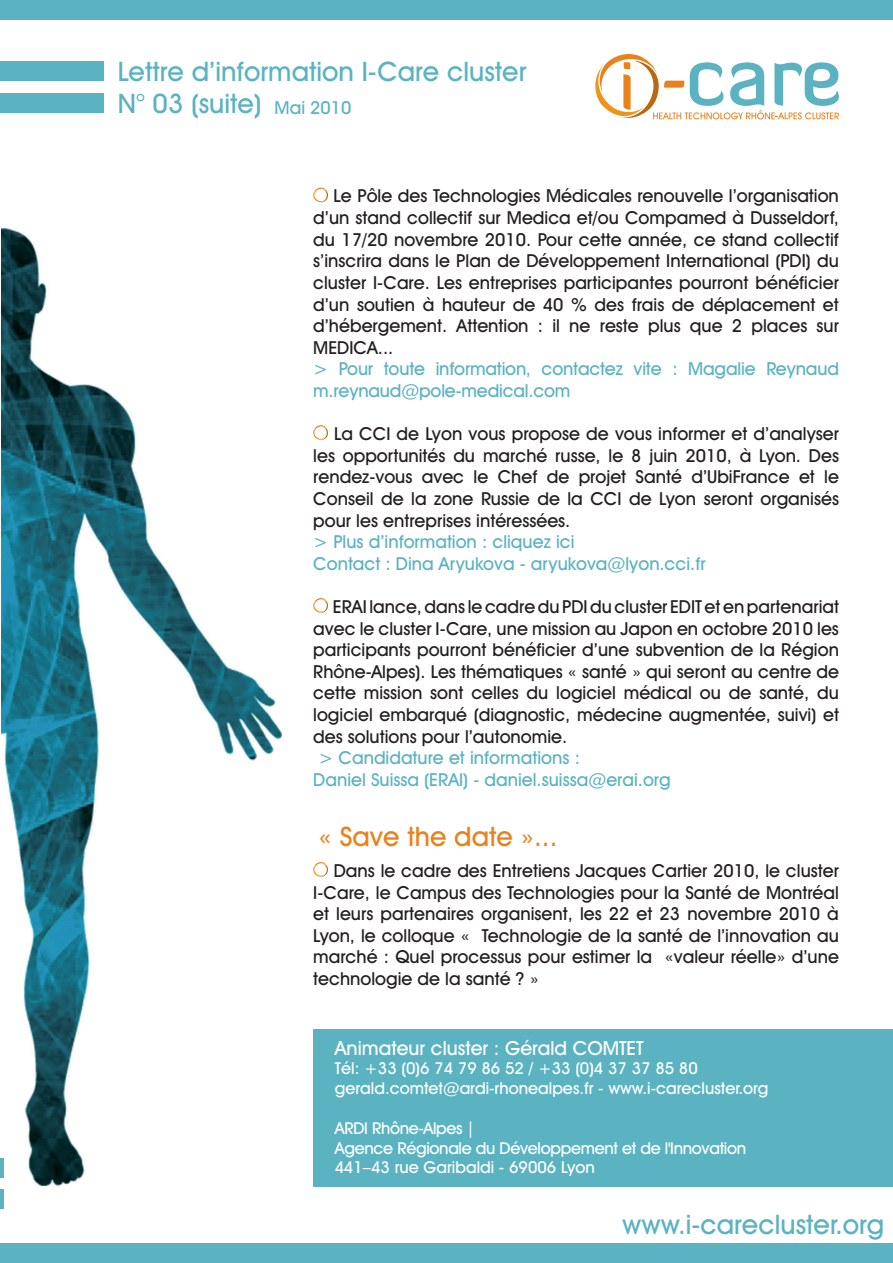
<style>
.page{position:relative;width:893px;height:1263px;background:#fff}
.page>*{position:absolute;margin:0;border:0;box-sizing:border-box;transform-origin:0 0}
.t1{font:500 27px/32.4px "Avant Garde IT Cby BT";color:#5bb3c2}
.t2{font:500 27px "Avant Garde IT Cby BT";color:#ea821c}
.t3{font:500 19.5px "Avant Garde IT Cby BT";color:#fff}
.t4{font:500 18px/21.6px "Avant Garde IT Cby BT";color:#231f20;text-align:justify}
.t5{font:500 18px/21.6px "Avant Garde IT Cby BT";color:#5bb3c2}
.t6{font:500 16.5px/19.8px "Avant Garde IT Cby BT";color:#fff}
.t7{font:500 16.5px/19.8px "Avant Garde IT Cby BT";letter-spacing:-.02em;color:#fff}
.s1{font-size:18px}
</style>
<div class="page">
<div style="left:0;top:0;width:893px;height:20px;background:#5bb3c2"></div>
<svg style="left:595px;top:54px;width:244px;height:65px"></svg>
<div style="left:0;top:61px;width:104px;height:20px;background:#5bb3c2"></div>
<div style="left:0;top:93px;width:104px;height:20px;background:#5bb3c2"></div>
<div style="left:313px;top:1029px;width:580px;height:157px;background:#5bb3c2"></div>
<div style="left:0;top:1243px;width:893px;height:20px;background:#5bb3c2"></div>
<hr style="left:0;top:1157px;width:4px;height:20px;background:#5bb3c2">
<hr style="left:0;top:1189px;width:4px;height:20px;background:#5bb3c2">
<img style="left:1px;top:187px;width:339px;height:1000px">
<h1 class="t1" style="left:118px;top:54px;width:410px">Lettre d’information I-Care cluster<br>N° 03 (suite) <span class="s1">Mai 2010</span></h1>
<p class="t4" style="left:313px;top:185px;width:527px;text-indent:20px">Le Pôle des Technologies Médicales renouvelle l’organisation d’un stand collectif sur Medica et/ou Compamed à Dusseldorf, du 17/20 novembre 2010. Pour cette année, ce stand collectif s’inscrira dans le Plan de Développement International (PDI) du cluster I-Care. Les entreprises participantes pourront bénéficier d’un soutien à hauteur de 40 % des frais de déplacement et d’hébergement. Attention : il ne reste plus que 2 places sur MEDICA</p>
<p class="t4" style="left:378px;top:336px;width:17px">...</p>
<p class="t5" style="left:313px;top:358px;width:527px">&gt; Pour toute information, contactez vite : Magalie Reynaud m.reynaud@pole-medical.com</p>
<p class="t4" style="left:334px;top:423px;width:36px">La CCI</p>
<p class="t4" style="left:313px;top:423px;width:527px;text-indent:83px">de Lyon vous propose de vous informer et d’analyser les opportunités du marché russe, le 8 juin 2010, à Lyon. Des rendez-vous avec le Chef de projet Santé d’UbiFrance et le Conseil de la zone Russie de la CCI</p>
<p class="t4" style="left:629px;top:488px;width:211px">de Lyon seront organisés</p>
<p class="t4" style="left:313px;top:509px;width:259px">pour les entreprises intéressées.</p>
<p class="t5" style="left:313px;top:531px;width:394px">&gt; Plus d’information : cliquez ici<br>Contact : Dina Aryukova - aryukova@lyon.cci.fr</p>
<p class="t4" style="left:333px;top:596px;width:9px">ERAI</p>
<p class="t4" style="left:369px;top:596px;width:310px">lance, dans le cadre du PDI du cluster EDIT</p>
<p class="t4" style="left:313px;top:596px;width:527px;text-indent:391px">et en partenariat avec le cluster I-Care, une mission au Japon en octobre 2010 les participants pourront bénéficier d’une subvention de la Région Rhône-Alpes). Les thématiques « santé » qui seront au centre de cette mission sont celles du logiciel médical ou de santé, du logiciel embarqué (diagnostic, médecine augmentée, suivi) et des solutions pour l’autonomie.</p>
<p class="t5" style="left:313px;top:747px;width:268px">&gt; Candidature et informations :<br>Daniel Suissa (ERAI</p>
<p class="t5" style="left:463px;top:768px;width:209px">) - daniel.suissa@erai.org</p>
<h1 class="t2" style="left:318px;top:820px;width:240px">« Save the date »...</h1>
<p class="t4" style="left:313px;top:860px;width:527px;text-indent:21px">Dans le cadre des Entretiens Jacques Cartier 2010, le cluster I-Care, le Campus des Technologies pour la Santé de Montréal et leurs partenaires organisent, les 22 et 23 novembre 2010 à Lyon, le colloque « Technologie de la santé de l’innovation au marché : Quel processus pour estimer la «valeur réelle» d’une technologie de la santé ? »</p>
<p class="t3" style="left:335px;top:1036px;width:294px">Animateur cluster : Gérald COMTET</p>
<p class="t6" style="left:335px;top:1058px;width:435px">Tél: +33 (0)6 74 79 86 52 / +33 (0)4 37 37 85 80 gerald.comtet@ardi-rhonealpes.fr - www.i-carecluster.org</p>
<p class="t6" style="left:335px;top:1118px;width:4px">ARDI</p>
<p class="t7" style="left:335px;top:1118px;width:413px;text-indent:37px">Rhône-Alpes |<br>Agence Régionale du Développement et de l'Innovation<br>441–43 rue Garibaldi - 69006 Lyon</p>
<h1 class="t1" style="left:622px;top:1208px;width:264px">www.i-carecluster.org</h1>
</div>
